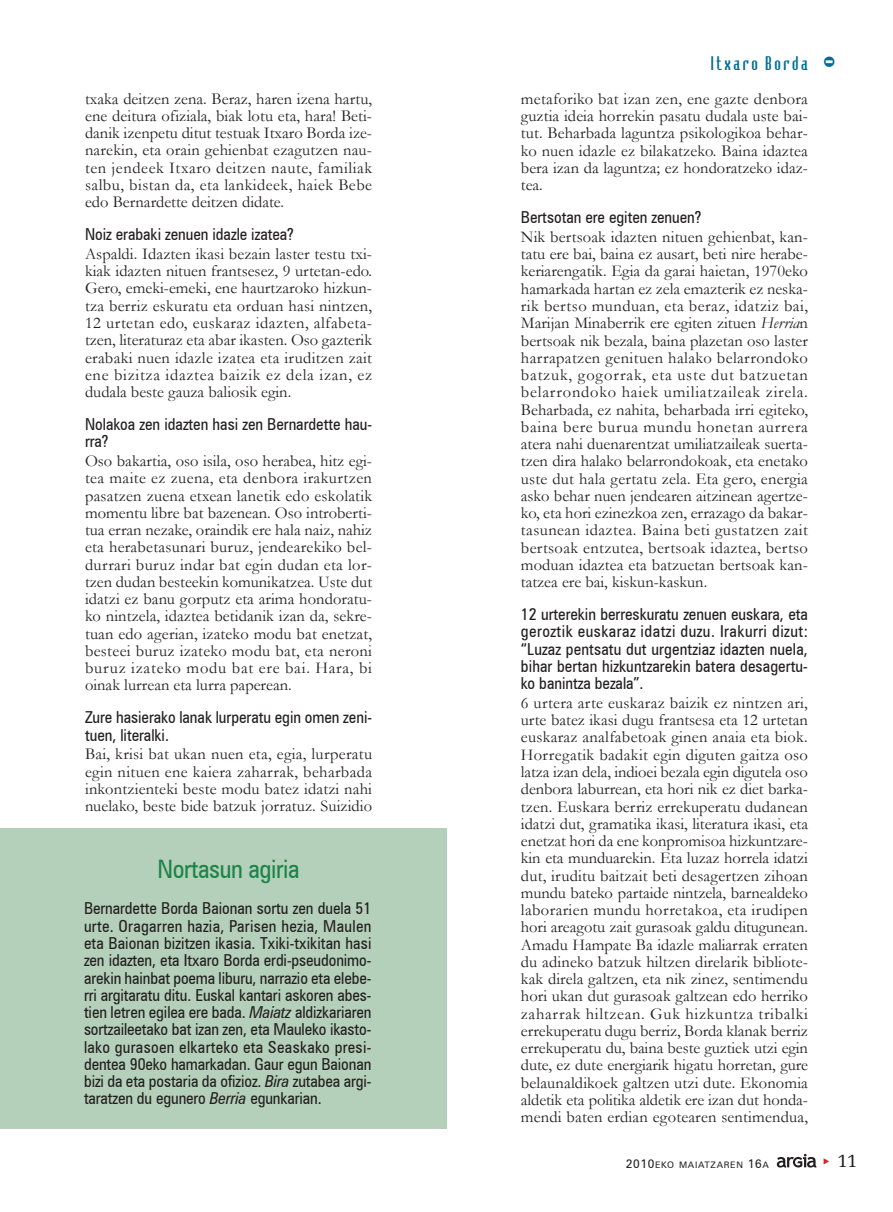
<style>
.page{position:relative;width:893px;height:1212px;background:#fff}
.page>*{position:absolute;margin:0;border:0;box-sizing:border-box;transform-origin:0 0}
.t1{font:25.5px "Zurich Cn BT";letter-spacing:-.015em;color:#1c8449}
.t2{font:19.5px "Memoir";color:#231f20}
.t3{font:18px "Bodiac";letter-spacing:.145em;color:#006c95}
.t4{font:16.5px/17.2px "Garamond";letter-spacing:.005em;color:#231f20;text-align:justify}
.t5{font:16.5px/17.2px "Zurich Cn BT";color:#231f20}
.t6{font:9px "Zurich BT";letter-spacing:.075em;color:#231f20}
.s1{font-style:italic}
.s2{font-size:30px}
.s3{font-size:12px}
</style>
<div class="page">
<svg style="left:777px;top:1154px;width:39px;height:13px"></svg>
<div style="left:0;top:828px;width:446px;height:300px;background:#b5d0ba"></div>
<p class="t4" style="left:85px;top:90px;width:289px">txaka deitzen zena. Beraz, haren izena hartu, ene deitura ofiziala, biak lotu eta, hara! Beti&shy;danik izenpetu ditut testuak Itxaro Borda ize&shy;narekin, eta orain gehienbat ezagutzen nau&shy;ten jendeek Itxaro deitzen naute, familiak salbu, bistan da, eta lankideek, haiek Bebe edo Bernardette deitzen didate.</p>
<p class="t5" style="left:85px;top:226px;width:210px">Noiz erabaki zenuen idazle izatea?</p>
<p class="t4" style="left:85px;top:245px;width:289px">Aspaldi. Idazten ikasi bezain laster testu txi&shy;kiak idazten nituen frantsesez, 9 urtetan-edo.<br>Gero, emeki-emeki, ene haurtzaroko hizkun&shy;tza berriz eskuratu eta orduan hasi nintzen, 12 urtetan edo, euskaraz idazten, alfabeta&shy;tzen, literaturaz eta abar ikasten. Oso gazterik erabaki nuen idazle izatea eta iruditzen zait ene bizitza idaztea baizik ez dela izan, ez dudala beste gauza baliosik egin.</p>
<p class="t5" style="left:85px;top:415px;width:288px">Nolakoa zen idazten hasi zen Bernardette hau&shy;rra?</p>
<p class="t4" style="left:85px;top:452px;width:289px">Oso bakartia, oso isila, oso herabea, hitz egi&shy;tea maite ez zuena, eta denbora irakurtzen pasatzen zuena etxean lanetik edo eskolatik momentu libre bat bazenean. Oso introberti&shy;tua erran nezake, oraindik ere hala naiz, nahiz eta herabetasunari buruz, jendearekiko bel&shy;durrari buruz indar bat egin dudan eta lor&shy;tzen dudan besteekin komunikatzea. Uste dut idatzi ez banu gorputz eta arima hondoratu&shy;ko nintzela, idaztea betidanik izan da, sekre&shy;tuan edo agerian, izateko modu bat enetzat, besteei buruz izateko modu bat, eta neroni buruz izateko modu bat ere bai. Hara, bi oinak lurrean eta lurra paperean.</p>
<p class="t5" style="left:85px;top:709px;width:288px">Zure hasierako lanak lurperatu egin omen zeni&shy;tuen, literalki.</p>
<p class="t4" style="left:85px;top:746px;width:289px">Bai, krisi bat ukan nuen eta, egia, lurperatu egin nituen ene kaiera zaharrak, beharbada inkontzienteki beste modu batez idatzi nahi nuelako, beste bide batzuk jorratuz. Suizidio</p>
<h1 class="t1" style="left:157px;top:853px;width:144px">Nortasun agiria</h1>
<p class="t5" style="left:84px;top:900px;width:289px;text-align:justify">Bernardette Borda Baionan sortu zen duela 51 urte. Oragarren hazia, Parisen hezia, Maulen eta Baionan bizitzen ikasia. Txiki-txikitan hasi zen idazten, eta Itxaro Borda erdi-pseudonimo&shy;arekin hainbat poema liburu, narrazio eta elebe&shy;rri argitaratu ditu. Euskal kantari askoren abes&shy;tien letren egilea ere bada. <span class="s1">Maiatz</span> aldizkariaren sortzaileetako bat izan zen, eta Mauleko ikasto&shy;lako gurasoen elkarteko eta Seaskako presi&shy;dentea 90eko hamarkadan. Gaur egun Baionan bizi da eta postaria da ofizioz. <span class="s1">Bira</span> zutabea argi&shy;taratzen du egunero <span class="s1">Berria</span> egunkarian.</p>
<p class="t3" style="left:711px;top:56px;width:127px">Itxaro Borda <span class="s2">-</span></p>
<p class="t4" style="left:521px;top:90px;width:289px">metaforiko bat izan zen, ene gazte denbora guztia ideia horrekin pasatu dudala uste bai&shy;tut. Beharbada laguntza psikologikoa behar&shy;ko nuen idazle ez bilakatzeko. Baina idaztea bera izan da laguntza; ez hondoratzeko idaz&shy;tea.</p>
<p class="t5" style="left:521px;top:209px;width:182px">Bertsotan ere egiten zenuen?</p>
<p class="t4" style="left:521px;top:228px;width:289px">Nik bertsoak idazten nituen gehienbat, kan&shy;tatu ere bai, baina ez ausart, beti nire herabe&shy;keriarengatik. Egia da garai haietan, 1970eko hamarkada hartan ez zela emazterik ez neska&shy;rik bertso munduan, eta beraz, idatziz bai, Marijan Minaberrik ere egiten zituen <span class="s1">Herria</span>n bertsoak nik bezala, baina plazetan oso laster harrapatzen genituen halako belarrondoko batzuk, gogorrak, eta uste dut batzuetan belarrondoko haiek umiliatzaileak zirela.<br>Beharbada, ez nahita, beharbada irri egiteko, baina bere burua mundu honetan aurrera atera nahi duenarentzat umiliatzaileak suerta&shy;tzen dira halako belarrondokoak, eta enetako uste dut hala gertatu zela. Eta gero, energia asko behar nuen jendearen aitzinean agertze&shy;ko, eta hori ezinezkoa zen, errazago da bakar&shy;tasunean idaztea. Baina beti gustatzen zait bertsoak entzutea, bertsoak idaztea, bertso moduan idaztea eta batzuetan bertsoak kan&shy;tatzea ere bai, kiskun-kaskun.</p>
<p class="t5" style="left:521px;top:605px;width:288px;text-align:justify">12 urterekin berreskuratu zenuen euskara, eta geroztik euskaraz idatzi duzu. Irakurri dizut: “Luzaz pentsatu dut urgentziaz idazten nuela, bihar bertan hizkuntzarekin batera desagertu&shy;ko banintza bezala”.</p>
<p class="t4" style="left:521px;top:694px;width:289px">6 urtera arte euskaraz baizik ez nintzen ari, urte batez ikasi dugu frantsesa eta 12 urtetan euskaraz analfabetoak ginen anaia eta biok.<br>Horregatik badakit egin diguten gaitza oso latza izan dela, indioei bezala egin digutela oso denbora laburrean, eta hori nik ez diet barka&shy;tzen. Euskara berriz errekuperatu dudanean idatzi dut, gramatika ikasi, literatura ikasi, eta enetzat hori da ene konpromisoa hizkuntzare&shy;kin eta munduarekin. Eta luzaz horrela idatzi dut, iruditu baitzait beti desagertzen zihoan mundu bateko partaide nintzela, barnealdeko laborarien mundu horretakoa, eta irudipen hori areagotu zait gurasoak galdu ditugunean.<br>Amadu Hampate Ba idazle maliarrak erraten du adineko batzuk hiltzen direlarik bibliote&shy;kak direla galtzen, eta nik zinez, sentimendu hori ukan dut gurasoak galtzean edo herriko zaharrak hiltzean. Guk hizkuntza tribalki errekuperatu dugu berriz, Borda klanak berriz errekuperatu du, baina beste guztiek utzi egin dute, ez dute energiarik higatu horretan, gure belaunaldikoek galtzen utzi dute. Ekonomia aldetik eta politika aldetik ere izan dut honda&shy;mendi baten erdian egotearen sentimendua,</p>
<p class="t6" style="left:626px;top:1159px;width:145px"><span class="s3">2010</span>EKO MAIATZAREN <span class="s3">16</span>A</p>
<p class="t2" style="left:837px;top:1149px;width:22px">11</p>
</div>
